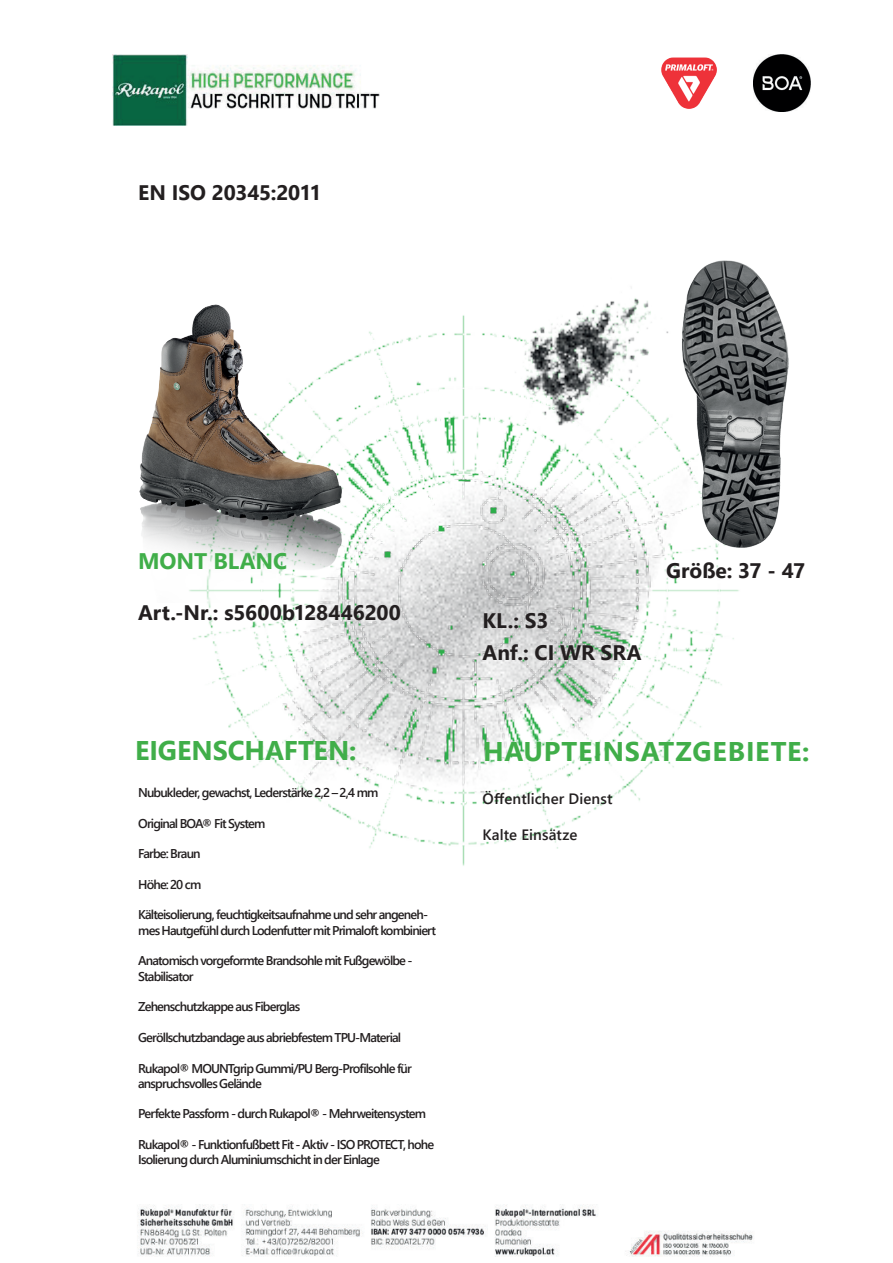
<style>
.page{position:relative;width:893px;height:1263px;background:#fff}
.page>*{position:absolute;margin:0;border:0;box-sizing:border-box;transform-origin:0 0}
.t1{font:700 27px "Segoe UI";letter-spacing:.02em;color:#40ae49}
.t2{font:700 27px "Segoe UI";color:#40ae49}
.t3{font:700 22.5px "Segoe UI";letter-spacing:-.005em;color:#40ae49}
.t4{font:700 21px/32.4px "Segoe UI";letter-spacing:-.005em;color:#231f20}
.t5{font:600 15px "Segoe UI";letter-spacing:.005em;color:#231f20}
.t6{font:600 12.75px/15.3px "Segoe UI";letter-spacing:-.07em;color:#231f20}
</style>
<div class="page">
<img style="left:113px;top:125px;width:626px;height:741px">
<img style="left:112px;top:54px;width:267px;height:71px">
<img style="left:130px;top:285px;width:232px;height:317px">
<img style="left:655px;top:255px;width:134px;height:298px">
<img style="left:137px;top:1204px;width:616px;height:53px">
<img style="left:754px;top:54px;width:57px;height:57px">
<img style="left:661px;top:57px;width:56px;height:52px">
<h3 class="t4" style="left:138px;top:174px;width:185px">EN ISO 20345:2011</h3>
<h2 class="t3" style="left:138px;top:540px;width:151px">MONT BLANC</h2>
<h3 class="t4" style="left:138px;top:594px;width:264px">Art.-Nr.: s5600b128446200</h3>
<h1 class="t2" style="left:135px;top:724px;width:223px">EIGENSCHAFTEN:</h1>
<p class="t6" style="left:138px;top:784px;width:242px">Nubukleder, gewachst, Lederstärke 2,2 – 2,4 mm</p>
<p class="t6" style="left:138px;top:814px;width:129px">Original BOA® Fit System</p>
<p class="t6" style="left:138px;top:845px;width:64px">Farbe: Braun</p>
<p class="t6" style="left:138px;top:876px;width:65px">Höhe: 20 cm</p>
<p class="t6" style="left:138px;top:906px;width:299px">Kälteisolierung, feuchtigkeitsaufnahme und sehr angeneh&shy;mes Hautgefühl durch Lodenfutter mit Primaloft kombiniert</p>
<p class="t6" style="left:138px;top:952px;width:276px">Anatomisch vorgeformte Brandsohle mit Fußgewölbe -<br>Stabilisator</p>
<p class="t6" style="left:138px;top:998px;width:163px">Zehenschutzkappe aus Fiberglas</p>
<p class="t6" style="left:138px;top:1029px;width:265px">Geröllschutzbandage aus abriebfestem TPU-Material</p>
<p class="t6" style="left:138px;top:1059px;width:275px">Rukapol® MOUNTgrip Gummi/PU Berg-Profilsohle für anspruchsvolles Gelände</p>
<p class="t6" style="left:138px;top:1105px;width:289px">Perfekte Passform - durch Rukapol® - Mehrweitensystem</p>
<p class="t6" style="left:138px;top:1136px;width:297px">Rukapol® - Funktionfußbett Fit - Aktiv - ISO PROTECT, hohe<br>Isolierung durch Aluminiumschicht in der Einlage</p>
<h3 class="t4" style="left:483px;top:602px;width:161px">KL.: S3<br>Anf.: CI WR SRA</h3>
<h3 class="t4" style="left:666px;top:553px;width:141px">Größe: 37 - 47</h3>
<h1 class="t1" style="left:483px;top:726px;width:328px">HAUPTEINSATZGEBIETE:</h1>
<p class="t5" style="left:483px;top:785px;width:131px">Öffentlicher Dienst</p>
<p class="t5" style="left:483px;top:821px;width:96px">Kalte Einsätze</p>
</div>
